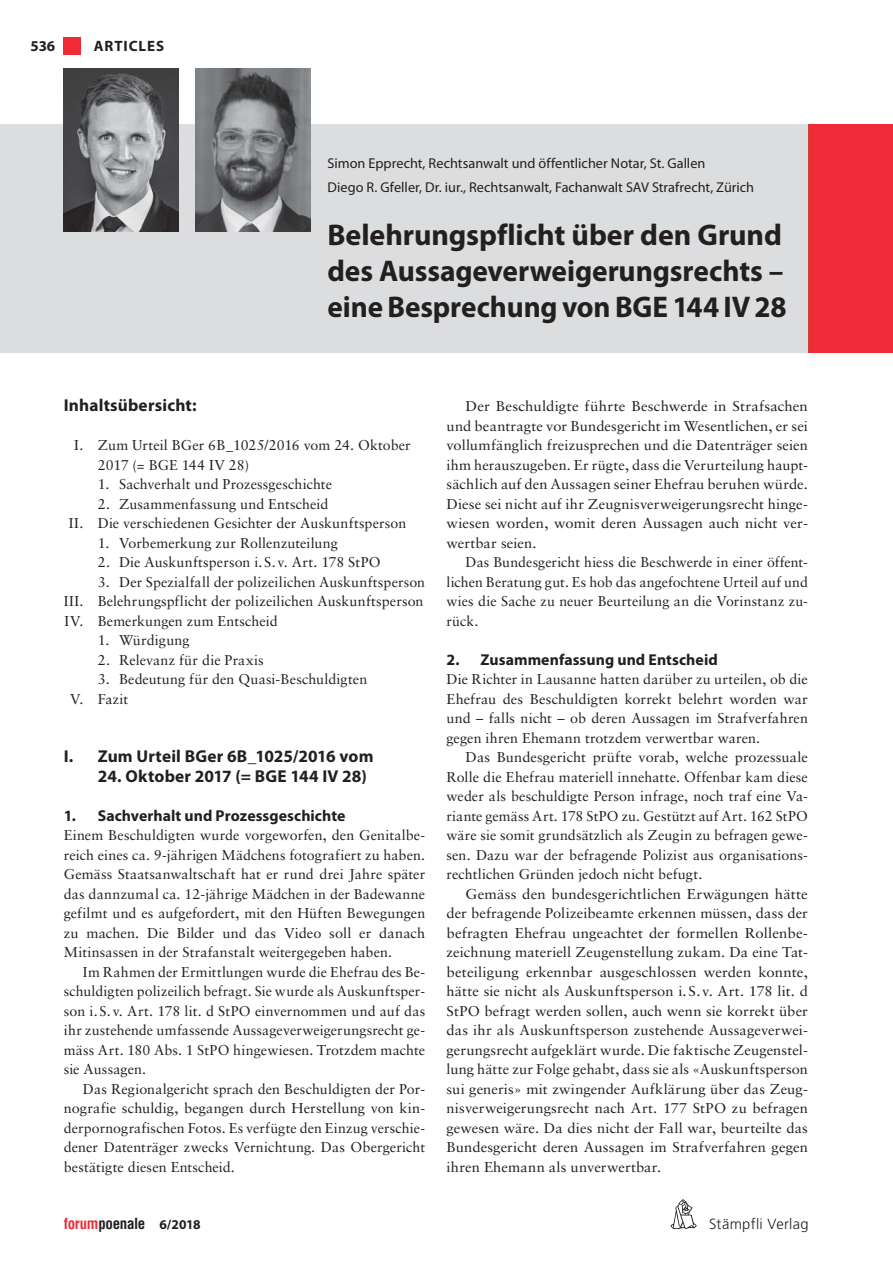
<style>
.page{position:relative;width:893px;height:1263px;background:#fff}
.page>*{position:absolute;margin:0;border:0;box-sizing:border-box;transform-origin:0 0}
.t1{font:700 30px/36px "Myriad Pro";letter-spacing:-.005em;color:#231f20}
.t2{font:700 17.25px "Myriad Pro";letter-spacing:.01em;color:#231f20}
.t3{font:700 15.75px "Myriad Pro";letter-spacing:.005em;color:#231f20}
.t4{font:700 condensed 15px "Helvetica LT Std";letter-spacing:-.02em;color:#231f20}
.t5{font:700 15px "Myriad Pro";letter-spacing:.06em;color:#231f20}
.t6{font:300 14.7px "Frutiger";letter-spacing:.025em;color:#231f20}
.t7{font:14.25px/19.5px "Sabon LT Std";letter-spacing:.01em;color:#231f20;text-align:justify}
.t8{font:14.25px/19.5px "Sabon LT Std";letter-spacing:.01em;color:#231f20;text-align:justify;scale:1.05 1}
.t9{font:14.25px/23.7px "Myriad Pro";color:#231f20}
.s1{color:#ee2b37}
.s2{font-family:"Myriad Pro";font-stretch:normal;font-size:13.5px}
</style>
<div class="page">
<div style="left:64px;top:37px;width:17px;height:17px;background:#ee2b37"></div>
<svg style="left:670px;top:1199px;width:27px;height:30px"></svg>
<div style="left:808px;top:124px;width:85px;height:229px;background:#ee2b37"></div>
<hr style="left:808px;top:124px;width:1px;height:229px;background:#c74537">
<div style="left:0;top:124px;width:808px;height:229px;background:#dcddde"></div>
<img style="left:64px;top:68px;width:115px;height:164px">
<img style="left:196px;top:68px;width:114px;height:164px">
<p class="t5" style="left:31px;top:38px;width:26px">536</p>
<p class="t5" style="left:94px;top:38px;width:72px">ARTICLES</p>
<p class="t9" style="left:327px;top:152px;width:428px">Simon Epprecht, Rechtsanwalt und öffentlicher Notar, St. Gallen<br>Diego R. Gfeller, Dr. iur., Rechtsanwalt, Fachanwalt SAV Strafrecht, Zürich</p>
<h1 class="t1" style="left:327px;top:217px;width:461px">Belehrungspflicht über den Grund des Aussageverweigerungsrechts – eine Besprechung von BGE 144 IV 28</h1>
<p class="t2" style="left:64px;top:396px;width:134px">Inhaltsübersicht:</p>
<p class="t7" style="left:98px;top:435px;width:314px;text-indent:-24px">I. Zum Urteil BGer 6B_1025/2016 vom 24. Oktober<br>2017 (= BGE 144 IV 28)</p>
<p class="t7" style="left:98px;top:474px;width:236px">1. Sachverhalt und Prozessgeschichte</p>
<p class="t7" style="left:69px;top:494px;width:339px;text-indent:29px">2. Zusammenfassung und Entscheid<br>II. Die verschiedenen Gesichter der Auskunftsperson</p>
<p class="t7" style="left:98px;top:533px;width:242px">1. Vorbemerkung zur Rollenzuteilung</p>
<p class="t7" style="left:98px;top:552px;width:284px">2. Die Auskunftsperson i. S. v. Art. 178 StPO</p>
<p class="t7" style="left:64px;top:572px;width:363px;text-indent:34px">3. Der Spezialfall der polizeilichen Auskunftsperson III. Belehrungspflicht der polizeilichen Auskunftsperson IV. Bemerkungen zum Entscheid</p>
<p class="t7" style="left:98px;top:630px;width:93px">1. Würdigung</p>
<p class="t7" style="left:98px;top:650px;width:167px">2. Relevanz für die Praxis</p>
<p class="t7" style="left:70px;top:669px;width:299px;text-indent:28px">3. Bedeutung für den Quasi-Beschuldigten<br>V. Fazit</p>
<p class="t2" style="left:64px;top:747px;width:311px">I. Zum Urteil BGer 6B_1025/2016 vom</p>
<p class="t2" style="left:98px;top:766px;width:270px">24. Oktober 2017 (= BGE 144 IV 28)</p>
<p class="t3" style="left:64px;top:807px;width:283px">1. Sachverhalt und Prozessgeschichte</p>
<p class="t7" style="left:64px;top:825px;width:363px">Einem Beschuldigten wurde vorgeworfen, den Genitalbe&shy;reich eines ca. 9-jährigen Mädchens fotografiert zu haben.<br>Gemäss Staatsanwaltschaft hat er rund drei Jahre später das dannzumal ca. 12-jährige Mädchen in der Badewanne gefilmt und es aufgefordert, mit den Hüften Bewegungen zu machen. Die Bilder und das Video soll er danach Mitinsassen in der Strafanstalt weitergegeben haben.</p>
<p class="t7" style="left:64px;top:962px;width:363px;text-indent:19px">Im Rahmen der Ermittlungen wurde die Ehefrau des Be&shy;schuldigten polizeilich befragt. Sie wurde als Auskunftsper&shy;son i. S. v. Art. 178 lit. d StPO einvernommen und auf das ihr zustehende umfassende Aussageverweigerungsrecht ge&shy;mäss Art. 180 Abs. 1 StPO hingewiesen. Trotzdem machte sie Aussagen.</p>
<p class="t7" style="left:64px;top:1079px;width:363px;text-indent:19px">Das Regionalgericht sprach den Beschuldigten der Por&shy;nografie schuldig, begangen durch Herstellung von kin&shy;derpornografischen Fotos. Es verfügte den Einzug verschie&shy;dener Datenträger zwecks Vernichtung. Das Obergericht bestätigte diesen Entscheid.</p>
<p class="t4" style="left:64px;top:1214px;width:138px"><span class="s1">forum</span>poenale <span class="s2">6/2018</span></p>
<p class="t8" style="left:446px;top:396px;width:346px;text-indent:19px">Der Beschuldigte führte Beschwerde in Strafsachen und beantragte vor Bundesgericht im Wesentlichen, er sei vollumfänglich freizusprechen und die Datenträger seien ihm herauszugeben. Er rügte, dass die Verurteilung haupt&shy;sächlich auf den Aussagen seiner Ehefrau beruhen würde.<br>Diese sei nicht auf ihr Zeugnisverweigerungsrecht hinge&shy;wiesen worden, womit deren Aussagen auch nicht ver&shy;wertbar seien.</p>
<p class="t7" style="left:446px;top:552px;width:363px;text-indent:19px">Das Bundesgericht hiess die Beschwerde in einer öffent&shy;lichen Beratung gut. Es hob das angefochtene Urteil auf und wies die Sache zu neuer Beurteilung an die Vorinstanz zu&shy;rück.</p>
<p class="t3" style="left:446px;top:651px;width:273px">2. Zusammenfassung und Entscheid</p>
<p class="t7" style="left:446px;top:669px;width:363px">Die Richter in Lausanne hatten darüber zu urteilen, ob die Ehefrau des Beschuldigten korrekt belehrt worden war und – falls nicht – ob deren Aussagen im Strafverfahren gegen ihren Ehemann trotzdem verwertbar waren.</p>
<p class="t7" style="left:446px;top:747px;width:363px;text-indent:19px">Das Bundesgericht prüfte vorab, welche prozessuale Rolle die Ehefrau materiell innehatte. Offenbar kam diese weder als beschuldigte Person infrage, noch traf eine Va&shy;riante gemäss Art. 178 StPO zu. Gestützt auf Art. 162 StPO wäre sie somit grundsätzlich als Zeugin zu befragen gewe&shy;sen. Dazu war der befragende Polizist aus organisations&shy;rechtlichen Gründen jedoch nicht befugt.</p>
<p class="t8" style="left:446px;top:884px;width:346px;text-indent:19px">Gemäss den bundesgerichtlichen Erwägungen hätte der befragende Polizeibeamte erkennen müssen, dass der befragten Ehefrau ungeachtet der formellen Rollenbe&shy;zeichnung materiell Zeugenstellung zukam. Da eine Tat&shy;beteiligung erkennbar ausgeschlossen werden konnte, hätte sie nicht als Auskunftsperson i. S. v. Art. 178 lit. d StPO befragt werden sollen, auch wenn sie korrekt über das ihr als Auskunftsperson zustehende Aussageverwei&shy;gerungsrecht aufgeklärt wurde. Die faktische Zeugenstel&shy;lung hätte zur Folge gehabt, dass sie als «Auskunftsperson sui generis» mit zwingender Aufklärung über das Zeug&shy;nisverweigerungsrecht nach Art. 177 StPO zu befragen gewesen wäre. Da dies nicht der Fall war, beurteilte das Bundesgericht deren Aussagen im Strafverfahren gegen ihren Ehemann als unverwertbar.</p>
<p class="t6" style="left:709px;top:1216px;width:101px">Stämpfli Verlag</p>
</div>
